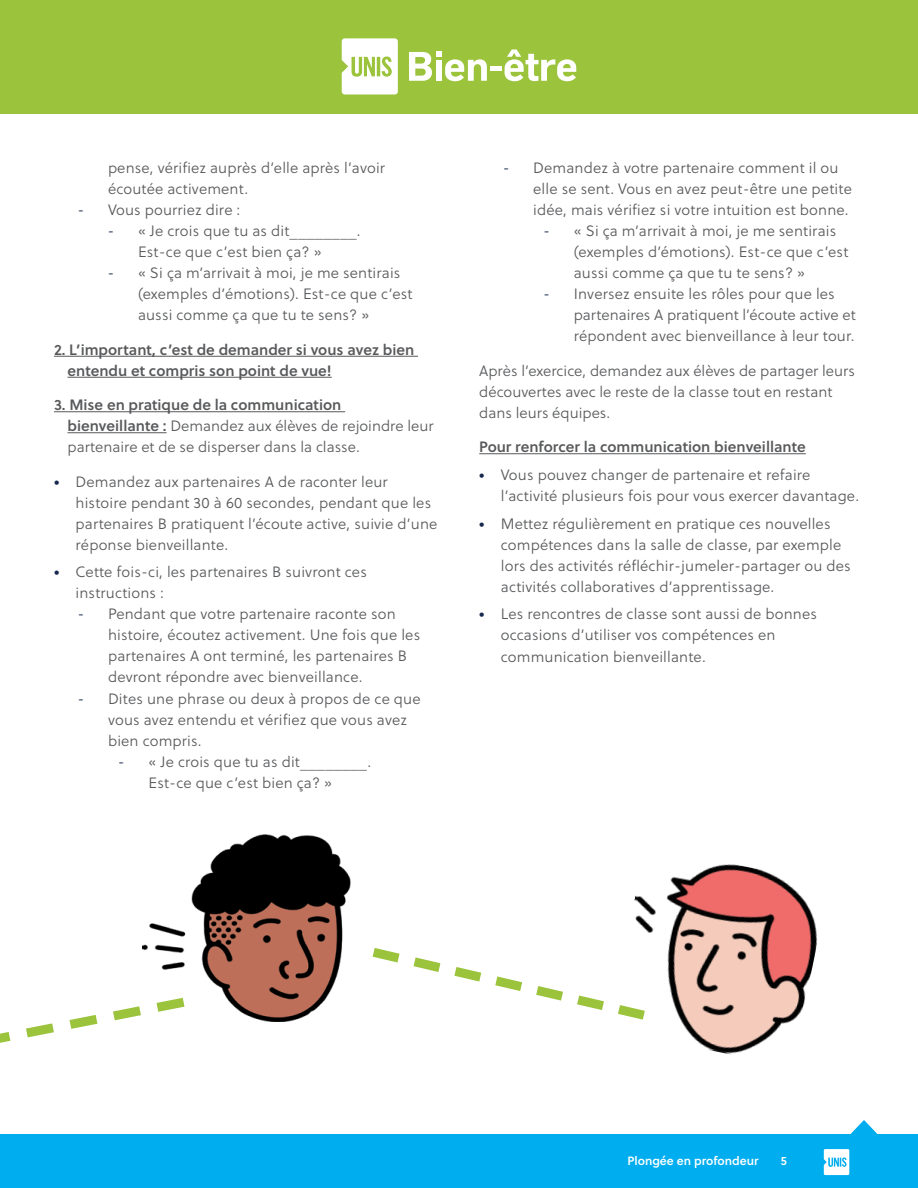
<style>
.page{position:relative;width:918px;height:1188px;background:#fff}
.page>*{position:absolute;margin:0;border:0;box-sizing:border-box;transform-origin:0 0}
.t1{font:15px/21px "Soleil Lt";letter-spacing:.01em;color:#58595b}
.t2{font:15px/21px "Soleil Sb";color:#58595b}
.t3{font:12px "Soleil Sb";color:#fff}
.s1{color:#17294f}
.s2{font-family:"Soleil Sb"}
.s3{font-family:"Soleil";font-weight:700;color:#17294f}
</style>
<div class="page">
<div style="left:0;top:1134px;width:918px;height:54px;background:#00aeef"></div>
<div style="left:0;top:0;width:918px;height:114px;background:#9bc33c"></div>
<svg style="left:850px;top:1120px;width:28px;height:14px"></svg>
<svg style="left:823px;top:1149px;width:26px;height:26px"></svg>
<svg style="left:342px;top:38px;width:56px;height:56px;background:#edf4dc"></svg>
<svg style="left:409px;top:51px;width:78px;height:30px"></svg>
<div style="left:490px;top:66px;width:12px;height:5px;background:#fff"></div>
<svg style="left:505px;top:49px;width:71px;height:32px"></svg>
<hr style="left:54px;top:356px;width:364px;height:1px;background:#58595b">
<hr style="left:68px;top:377px;width:264px;height:1px;background:#58595b">
<hr style="left:54px;top:411px;width:291px;height:1px;background:#58595b">
<hr style="left:68px;top:432px;width:99px;height:1px;background:#58595b">
<hr style="left:479px;top:453px;width:327px;height:1px;background:#58595b">
<img style="left:143px;top:834px;width:207px;height:188px">
<img style="left:634px;top:864px;width:184px;height:191px">
<svg style="left:372px;top:942px;width:283px;height:84px"></svg>
<svg style="left:0;top:992px;width:194px;height:51px"></svg>
<p class="t1" style="left:108px;top:157px;width:279px">pense, vérifiez auprès d’elle après l’avoir écoutée activement.</p>
<p class="t1" style="left:77px;top:199px;width:164px"><span class="s1">-</span> Vous pourriez dire :</p>
<p class="t1" style="left:107px;top:220px;width:255px;text-align:center"><span class="s1">-</span> « Je crois que tu as dit________.<br>Est-ce que c’est bien ça? »</p>
<p class="t1" style="left:138px;top:262px;width:276px;text-indent:-31px"><span class="s1">-</span> « Si ça m’arrivait à moi, je me sentirais (exemples d’émotions). Est-ce que c’est aussi comme ça que tu te sens? »</p>
<p class="t2" style="left:68px;top:338px;width:348px;text-indent:-14px">2. L’important, c’est de demander si vous avez bien entendu et compris son point de vue!</p>
<p class="t2" style="left:54px;top:394px;width:289px">3. Mise en pratique de la communication</p>
<p class="t1" style="left:68px;top:415px;width:368px"><span class="s2">bienveillante :</span> Demandez aux élèves de rejoindre leur partenaire et de se disperser dans la classe.</p>
<p class="t1" style="left:76px;top:471px;width:363px;text-indent:-22px"><span class="s3">•</span> Demandez aux partenaires A de raconter leur histoire pendant 30 à 60 secondes, pendant que les partenaires B pratiquent l’écoute active, suivie d’une réponse bienveillante.</p>
<p class="t1" style="left:76px;top:562px;width:293px;text-indent:-22px"><span class="s3">•</span> Cette fois-ci, les partenaires B suivront ces instructions :</p>
<p class="t1" style="left:108px;top:604px;width:314px;text-indent:-31px"><span class="s1">-</span> Pendant que votre partenaire raconte son histoire, écoutez activement. Une fois que les partenaires A ont terminé, les partenaires B devront répondre avec bienveillance.</p>
<p class="t1" style="left:108px;top:688px;width:314px;text-indent:-31px"><span class="s1">-</span> Dites une phrase ou deux à propos de ce que vous avez entendu et vérifiez que vous avez bien compris.</p>
<p class="t1" style="left:118px;top:751px;width:255px;text-align:center"><span class="s1">-</span> « Je crois que tu as dit________.<br>Est-ce que c’est bien ça? »</p>
<p class="t1" style="left:533px;top:157px;width:320px;text-indent:-31px"><span class="s1">-</span> Demandez à votre partenaire comment il ou elle se sent. Vous en avez peut-être une petite idée, mais vérifiez si votre intuition est bonne.</p>
<p class="t1" style="left:574px;top:220px;width:276px;text-indent:-31px"><span class="s1">-</span> « Si ça m’arrivait à moi, je me sentirais (exemples d’émotions). Est-ce que c’est aussi comme ça que tu te sens? »</p>
<p class="t1" style="left:574px;top:283px;width:284px;text-indent:-31px"><span class="s1">-</span> Inversez ensuite les rôles pour que les partenaires A pratiquent l’écoute active et répondent avec bienveillance à leur tour.</p>
<p class="t1" style="left:479px;top:360px;width:377px">Après l’exercice, demandez aux élèves de partager leurs découvertes avec le reste de la classe tout en restant dans leurs équipes.</p>
<p class="t2" style="left:479px;top:436px;width:328px">Pour renforcer la communication bienveillante</p>
<p class="t1" style="left:501px;top:464px;width:360px;text-indent:-22px"><span class="s3">•</span> Vous pouvez changer de partenaire et refaire l’activité plusieurs fois pour vous exercer davantage.</p>
<p class="t1" style="left:501px;top:513px;width:351px;text-indent:-22px"><span class="s3">•</span> Mettez régulièrement en pratique ces nouvelles compétences dans la salle de classe, par exemple lors des activités réfléchir-jumeler-partager ou des activités collaboratives d’apprentissage.</p>
<p class="t1" style="left:501px;top:604px;width:318px;text-indent:-22px"><span class="s3">•</span> Les rencontres de classe sont aussi de bonnes occasions d’utiliser vos compétences en communication bienveillante.</p>
<p class="t3" style="left:628px;top:1152px;width:133px">Plongée en profondeur</p>
<p class="t3" style="left:781px;top:1151px;width:8px">5</p>
</div>
